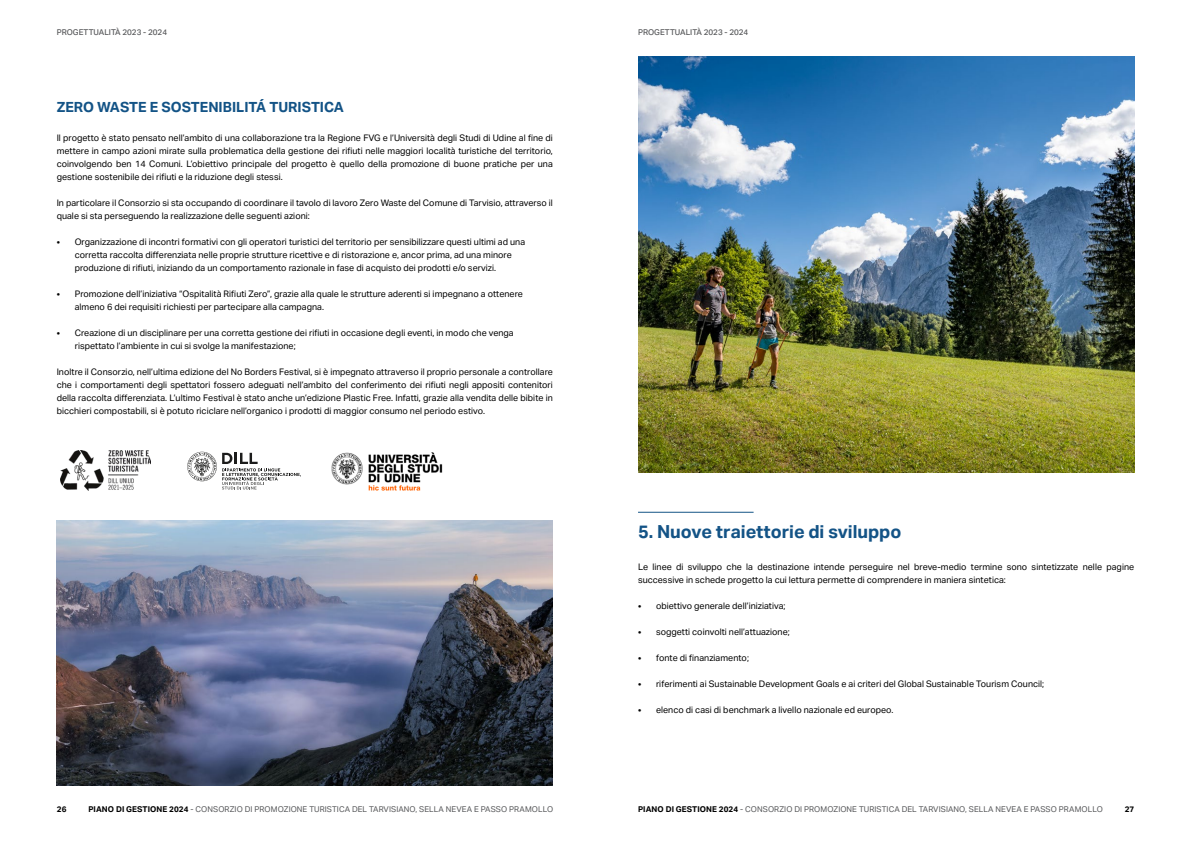
<style>
.page{position:relative;width:1191px;height:842px;background:#fff}
.page>*{position:absolute;margin:0;border:0;box-sizing:border-box;transform-origin:0 0}
.t1{font:700 18px "Aktiv Grotesk";color:#135386}
.t2{font:700 14px "Aktiv Grotesk";color:#135386}
.t3{font:9px/13px "Aktiv Grotesk";color:#000}
.t4{font:8px "Aktiv Grotesk";letter-spacing:.01em;color:#57585a}
.t5{font:500 8px "Aktiv Grotesk";color:#57585a}
.t6{font:700 8px "Aktiv Grotesk";color:#000}
.s1{font-weight:700;color:#000}
</style>
<div class="page">
<svg style="left:187px;top:452px;width:114px;height:37px"></svg>
<img style="left:61px;top:450px;width:89px;height:40px">
<img style="left:331px;top:452px;width:112px;height:38px">
<img style="left:57px;top:521px;width:496px;height:264px">
<img style="left:638px;top:57px;width:496px;height:416px">
<hr style="left:638px;top:512px;width:115px;height:1px;background:#135386">
<p class="t5" style="left:57px;top:28px;width:112px">PROGETTUALITÀ 2023 - 2024</p>
<p class="t5" style="left:638px;top:28px;width:112px">PROGETTUALITÀ 2023 - 2024</p>
<h2 class="t2" style="left:57px;top:99px;width:289px">ZERO WASTE E SOSTENIBILITÁ TURISTICA</h2>
<p class="t3" style="left:57px;top:132px;width:498px;text-align:justify">Il progetto è stato pensato nell’ambito di una collaborazione tra la Regione FVG e l’Università degli Studi di Udine al fine di mettere in campo azioni mirate sulla problematica della gestione dei rifiuti nelle maggiori località turistiche del territorio, coinvolgendo ben 14 Comuni. L’obiettivo principale del progetto è quello della promozione di buone pratiche per una gestione sostenibile dei rifiuti e la riduzione degli stessi.</p>
<p class="t3" style="left:57px;top:197px;width:498px">In particolare il Consorzio si sta occupando di coordinare il tavolo di lavoro Zero Waste del Comune di Tarvisio, attraverso il quale si sta perseguendo la realizzazione delle seguenti azioni:</p>
<p class="t3" style="left:75px;top:236px;width:452px;text-indent:-18px">• Organizzazione di incontri formativi con gli operatori turistici del territorio per sensibilizzare questi ultimi ad una corretta raccolta differenziata nelle proprie strutture ricettive e di ristorazione e, ancor prima, ad una minore produzione di rifiuti, iniziando da un comportamento razionale in fase di acquisto dei prodotti e/o servizi.</p>
<p class="t3" style="left:75px;top:287px;width:450px;text-indent:-18px">• Promozione dell’iniziativa “Ospitalità Rifiuti Zero”, grazie alla quale le strutture aderenti si impegnano a ottenere almeno 6 dei requisiti richiesti per partecipare alla campagna.</p>
<p class="t3" style="left:75px;top:326px;width:440px;text-indent:-18px">• Creazione di un disciplinare per una corretta gestione dei rifiuti in occasione degli eventi, in modo che venga rispettato l’ambiente in cui si svolge la manifestazione;</p>
<p class="t3" style="left:57px;top:365px;width:498px;text-align:justify">Inoltre il Consorzio, nell’ultima edizione del No Borders Festival, si è impegnato attraverso il proprio personale a controllare che i comportamenti degli spettatori fossero adeguati nell’ambito del conferimento dei rifiuti negli appositi contenitori della raccolta differenziata. L’ultimo Festival è stato anche un’edizione Plastic Free. Infatti, grazie alla vendita delle bibite in bicchieri compostabili, si è potuto riciclare nell’organico i prodotti di maggior consumo nel periodo estivo.</p>
<h1 class="t1" style="left:638px;top:521px;width:265px">5. Nuove traiettorie di sviluppo</h1>
<p class="t3" style="left:638px;top:561px;width:498px">Le linee di sviluppo che la destinazione intende perseguire nel breve-medio termine sono sintetizzate nelle pagine successive in schede progetto la cui lettura permette di comprendere in maniera sintetica:</p>
<p class="t3" style="left:638px;top:600px;width:149px">• obiettivo generale dell’iniziativa;</p>
<p class="t3" style="left:638px;top:626px;width:153px">• soggetti coinvolti nell’attuazione;</p>
<p class="t3" style="left:638px;top:652px;width:112px">• fonte di finanziamento;</p>
<p class="t3" style="left:638px;top:678px;width:408px">• riferimenti ai Sustainable Development Goals e ai criteri del Global Sustainable Tourism Council;</p>
<p class="t3" style="left:638px;top:704px;width:257px">• elenco di casi di benchmark a livello nazionale ed europeo.</p>
<p class="t6" style="left:57px;top:804px;width:11px">26</p>
<p class="t4" style="left:88px;top:804px;width:466px"><span class="s1">PIANO DI GESTIONE 2024</span> - CONSORZIO DI PROMOZIONE TURISTICA DEL TARVISIANO, SELLA NEVEA E PASSO PRAMOLLO</p>
<p class="t4" style="left:638px;top:804px;width:466px"><span class="s1">PIANO DI GESTIONE 2024</span> - CONSORZIO DI PROMOZIONE TURISTICA DEL TARVISIANO, SELLA NEVEA E PASSO PRAMOLLO</p>
<p class="t6" style="left:1124px;top:804px;width:11px">27</p>
</div>
